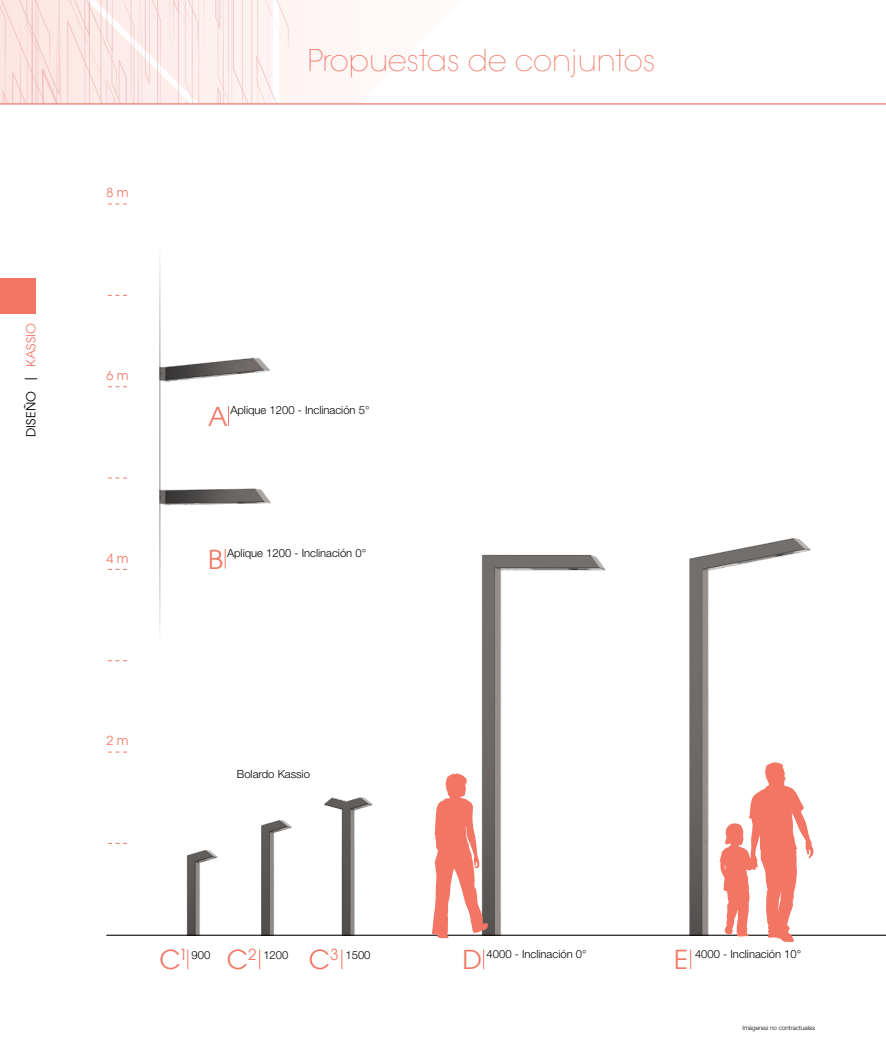
<style>
.page{position:relative;width:886px;height:1063px;background:#fff}
.page>*{position:absolute;margin:0;border:0;box-sizing:border-box;transform-origin:0 0}
.t1{font:200 29.75px "ITC Avant Garde Std";color:#f37665}
.t2{font:26.12px "Avant Garde";color:#f37665}
.t3{font:12.5px "Avant Garde";letter-spacing:.02em;color:#000}
.t4{font:12.5px "Avant Garde";color:#f37665}
.t5{font:300 11.25px "Helvetica Neue LT Std";color:#000}
.t6{font:300 6.25px "Helvetica Neue LT Std";color:#000}
.s1{color:#f37665}
</style>
<div class="page">
<svg style="left:321px;top:0;width:4px;height:103px"></svg>
<img style="left:0;top:0;width:321px;height:103px">
<svg style="left:108px;top:843px;width:19px;height:1px"></svg>
<svg style="left:108px;top:752px;width:19px;height:1px"></svg>
<svg style="left:108px;top:569px;width:19px;height:1px"></svg>
<svg style="left:108px;top:660px;width:19px;height:1px"></svg>
<svg style="left:108px;top:295px;width:19px;height:1px"></svg>
<svg style="left:108px;top:204px;width:19px;height:1px"></svg>
<svg style="left:108px;top:478px;width:19px;height:1px"></svg>
<svg style="left:108px;top:386px;width:19px;height:1px"></svg>
<hr style="left:0;top:103px;width:886px;height:2px;background:#f37665">
<img style="left:481px;top:554px;width:140px;height:381px">
<img style="left:160px;top:465px;width:111px;height:65px">
<img style="left:160px;top:343px;width:111px;height:65px">
<img style="left:665px;top:538px;width:180px;height:397px">
<img style="left:166px;top:797px;width:233px;height:138px">
<svg style="left:228px;top:406px;width:1px;height:20px"></svg>
<svg style="left:187px;top:950px;width:1px;height:19px"></svg>
<svg style="left:259px;top:950px;width:1px;height:19px"></svg>
<svg style="left:341px;top:950px;width:1px;height:19px"></svg>
<svg style="left:483px;top:950px;width:1px;height:19px"></svg>
<svg style="left:690px;top:950px;width:1px;height:19px"></svg>
<svg style="left:225px;top:549px;width:1px;height:20px"></svg>
<div style="left:0;top:278px;width:35px;height:35px;background:#f37665"></div>
<hr style="left:106px;top:935px;width:780px;height:1px;background:#000">
<hr style="left:159px;top:246px;width:1px;height:400px;background:#868789">
<svg style="left:431px;top:773px;width:57px;height:166px"></svg>
<svg style="left:719px;top:762px;width:94px;height:180px"></svg>
<p class="t3" style="left:23px;top:437px;width:116px;rotate:-90deg">DISEÑO | <span class="s1">KASSIO</span></p>
<p class="t4" style="left:106px;top:185px;width:24px">8 m</p>
<h1 class="t1" style="left:307px;top:43px;width:350px">Propuestas de conjuntos</h1>
<p class="t4" style="left:106px;top:368px;width:24px">6 m</p>
<p class="t4" style="left:106px;top:551px;width:24px">4 m</p>
<p class="t4" style="left:106px;top:733px;width:24px">2 m</p>
<p class="t2" style="left:208px;top:401px;width:21px">A</p>
<p class="t5" style="left:230px;top:403px;width:141px">Aplique 1200 - Inclinación 5°</p>
<p class="t2" style="left:208px;top:543px;width:17px">B</p>
<p class="t5" style="left:227px;top:546px;width:141px">Aplique 1200 - Inclinación 0°</p>
<p class="t5" style="left:237px;top:767px;width:75px">Bolardo Kassio</p>
<p class="t2" style="left:159px;top:944px;width:30px">C<sup>1</sup></p>
<p class="t5" style="left:191px;top:948px;width:20px">900</p>
<p class="t2" style="left:227px;top:944px;width:31px">C<sup>2</sup></p>
<p class="t5" style="left:263px;top:948px;width:27px">1200</p>
<p class="t2" style="left:309px;top:944px;width:31px">C<sup>3</sup></p>
<p class="t5" style="left:345px;top:948px;width:27px">1500</p>
<p class="t2" style="left:462px;top:944px;width:21px">D</p>
<p class="t5" style="left:487px;top:947px;width:101px">4000 - Inclinación 0°</p>
<p class="t2" style="left:674px;top:944px;width:16px">E</p>
<p class="t5" style="left:695px;top:947px;width:108px">4000 - Inclinación 10°</p>
<p class="t6" style="left:742px;top:1024px;width:74px">Imágenes no contractuales</p>
</div>
